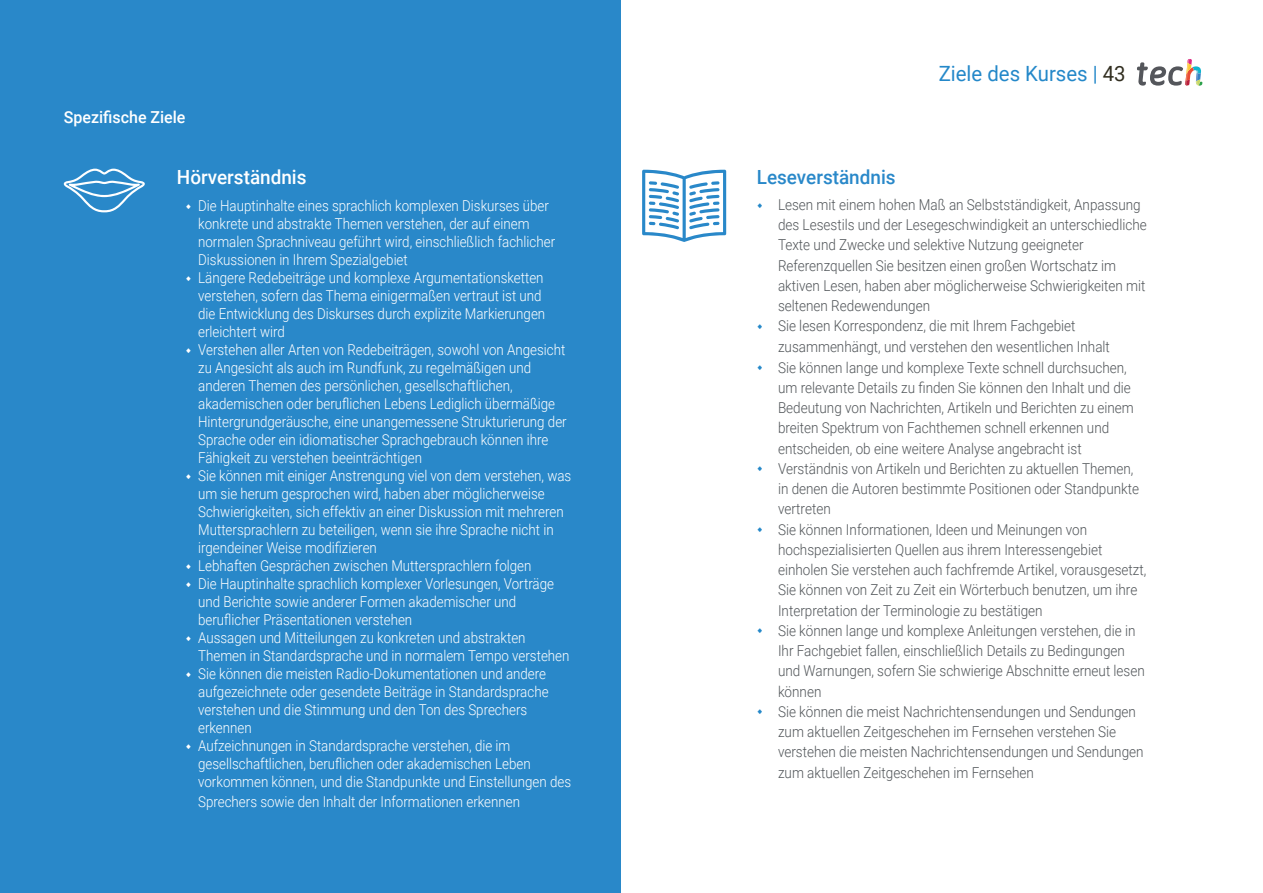
<style>
.page{position:relative;width:1263px;height:893px;background:#fff}
.page>*{position:absolute;margin:0;border:0;box-sizing:border-box;transform-origin:0 0}
.t1{font:21px "Roboto";color:#2488c9}
.t2{font:500 19.5px "Roboto";color:#2988c9}
.t3{font:500 19.5px "Roboto";color:#fff}
.t4{font:500 16.5px "Roboto";color:#fff}
.t5{font:300 15px/18px "Roboto";color:#fff;scale:.89 1}
.t6{font:300 15px/20.2px "Roboto";color:#515559;scale:.9 1}
.s1{color:#312e20}
</style>
<div class="page">
<svg style="left:1137px;top:59px;width:65px;height:27px"></svg>
<div style="left:0;top:0;width:621px;height:893px;background:#2988c9"></div>
<svg style="left:64px;top:169px;width:81px;height:43px"></svg>
<svg style="left:642px;top:170px;width:84px;height:72px"></svg>
<p class="t4" style="left:64px;top:106px;width:123px">Spezifische Ziele</p>
<h2 class="t3" style="left:177px;top:164px;width:131px">Hörverständnis</h2>
<p class="t5" style="left:198px;top:196px;width:421px">Die Hauptinhalte eines sprachlich komplexen Diskurses über konkrete und abstrakte Themen verstehen, der auf einem normalen Sprachniveau geführt wird, einschließlich fachlicher Diskussionen in Ihrem Spezialgebiet<br>Längere Redebeiträge und komplexe Argumentationsketten verstehen, sofern das Thema einigermaßen vertraut ist und<br>die Entwicklung des Diskurses durch explizite Markierungen erleichtert wird<br>Verstehen aller Arten von Redebeiträgen, sowohl von Angesicht zu Angesicht als auch im Rundfunk, zu regelmäßigen und anderen Themen des persönlichen, gesellschaftlichen, akademischen oder beruflichen Lebens Lediglich übermäßige Hintergrundgeräusche, eine unangemessene Strukturierung der Sprache oder ein idiomatischer Sprachgebrauch können ihre Fähigkeit zu verstehen beeinträchtigen<br>Sie können mit einiger Anstrengung viel von dem verstehen, was um sie herum gesprochen wird, haben aber möglicherweise Schwierigkeiten, sich effektiv an einer Diskussion mit mehreren Muttersprachlern zu beteiligen, wenn sie ihre Sprache nicht in irgendeiner Weise modifizieren<br>Lebhaften Gesprächen zwischen Muttersprachlern folgen<br>Die Hauptinhalte sprachlich komplexer Vorlesungen, Vorträge und Berichte sowie anderer Formen akademischer und beruflicher Präsentationen verstehen<br>Aussagen und Mitteilungen zu konkreten und abstrakten Themen in Standardsprache und in normalem Tempo verstehen Sie können die meisten Radio-Dokumentationen und andere aufgezeichnete oder gesendete Beiträge in Standardsprache verstehen und die Stimmung und den Ton des Sprechers erkennen<br>Aufzeichnungen in Standardsprache verstehen, die im gesellschaftlichen, beruflichen oder akademischen Leben vorkommen können, und die Standpunkte und Einstellungen des</p>
<p class="t5" style="left:198px;top:792px;width:363px">Sprechers sowie den Inhalt der Informationen erkennen</p>
<h2 class="t2" style="left:757px;top:164px;width:140px">Leseverständnis</h2>
<h1 class="t1" style="left:939px;top:59px;width:189px">Ziele des Kurses | <span class="s1">43</span></h1>
<p class="t6" style="left:778px;top:194px;width:411px">Lesen mit einem hohen Maß an Selbstständigkeit, Anpassung des Lesestils und der Lesegeschwindigkeit an unterschiedliche Texte und Zwecke und selektive Nutzung geeigneter Referenzquellen Sie besitzen einen großen Wortschatz im aktiven Lesen, haben aber möglicherweise Schwierigkeiten mit seltenen Redewendungen<br>Sie lesen Korrespondenz, die mit Ihrem Fachgebiet zusammenhängt, und verstehen den wesentlichen Inhalt<br>Sie können lange und komplexe Texte schnell durchsuchen, um relevante Details zu finden Sie können den Inhalt und die Bedeutung von Nachrichten, Artikeln und Berichten zu einem breiten Spektrum von Fachthemen schnell erkennen und entscheiden, ob eine weitere Analyse angebracht ist Verständnis von Artikeln und Berichten zu aktuellen Themen, in denen die Autoren bestimmte Positionen oder Standpunkte vertreten<br>Sie können Informationen, Ideen und Meinungen von hochspezialisierten Quellen aus ihrem Interessengebiet einholen Sie verstehen auch fachfremde Artikel, vorausgesetzt, Sie können von Zeit zu Zeit ein Wörterbuch benutzen, um ihre Interpretation der Terminologie zu bestätigen<br>Sie können lange und komplexe Anleitungen verstehen, die in Ihr Fachgebiet fallen, einschließlich Details zu Bedingungen und Warnungen, sofern Sie schwierige Abschnitte erneut lesen können<br>Sie können die meist Nachrichtensendungen und Sendungen zum aktuellen Zeitgeschehen im Fernsehen verstehen Sie verstehen die meisten Nachrichtensendungen und Sendungen zum aktuellen Zeitgeschehen im Fernsehen</p>
</div>
